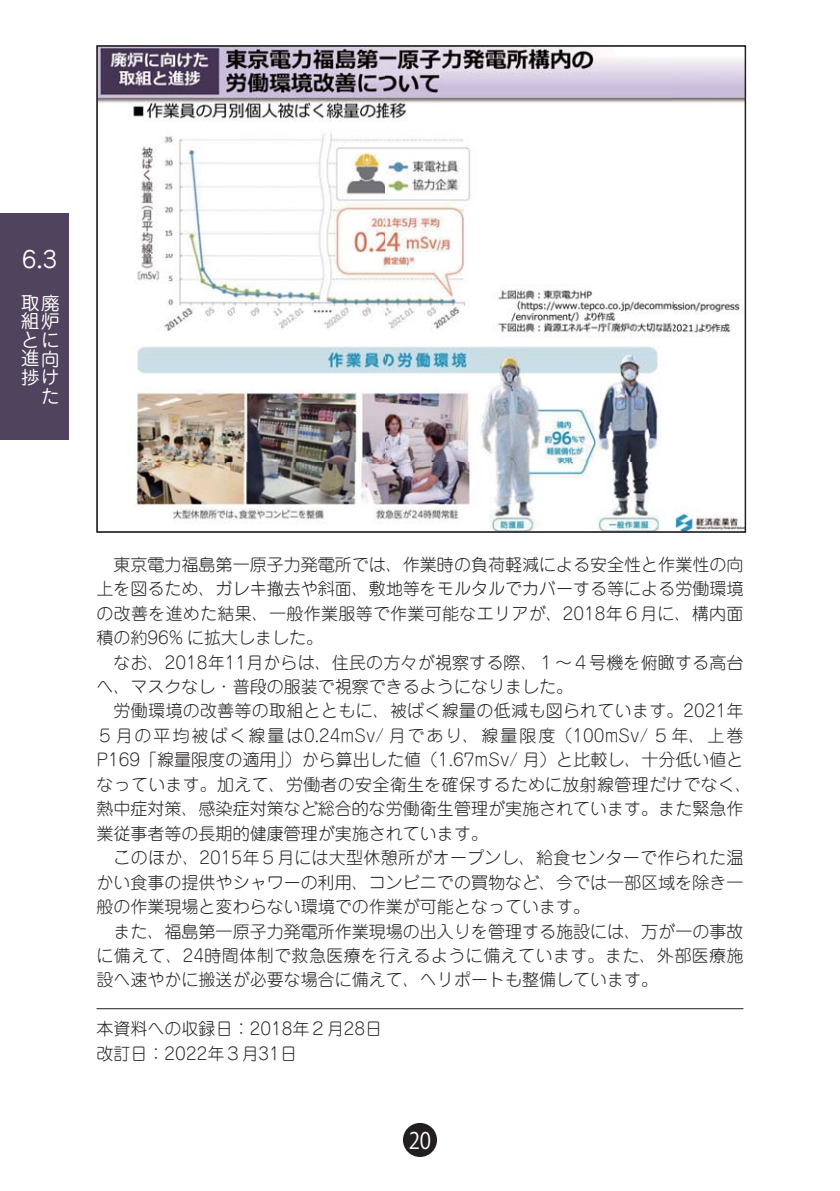
<style>
.page{position:relative;width:840px;height:1191px;background:#fff}
.page>*{position:absolute;margin:0;border:0;box-sizing:border-box;transform-origin:0 0}
.t1{font:22.6px "Jun 201 Pro Regular 83 pv RKSJ H";color:#fff}
.t2{font:22.6px "Koz Go Pr 6 N Regular 90 pv RKSJ H";color:#fff;scale:.9 1}
.t3{font:18.4px/18.6px "Jun 201 Pro Regular 83 pv RKSJ H";color:#fff;text-align:right}
.t4{font:17px/24.4px "Jun 101 Pro Light 90 pv RKSJ H";color:#231f20}
</style>
<div class="page">
<div style="left:403px;top:1123px;width:34px;height:34px;background:#231f20;border-radius:50%"></div>
<div style="left:0;top:213px;width:68px;height:227px;background:#50435e"></div>
<hr style="left:96px;top:1008px;width:647px;height:1px;background:#231f20">
<img style="left:98px;top:47px;width:645px;height:483px">
<h1 class="t1" style="left:22px;top:251px;width:36px">6.3</h1>
<p class="t3" style="left:21px;top:296px;width:39px">取廃組炉とに進向捗けた</p>
<p class="t4" style="left:96px;top:554px;width:656px">　東京電力福島第一原子力発電所では、作業時の負荷軽減による安全性と作業性の向上を図るため、ガレキ撤去や斜面、敷地等をモルタルでカバーする等による労働環境の改善を進めた結果、一般作業服等で作業可能なエリアが、2018年６月に、構内面積の約96% に拡大しました。<br>　なお、2018年11月からは、住民の方々が視察する際、１～４号機を俯瞰する高台へ、マスクなし・普段の服装で視察できるようになりました。<br>　労働環境の改善等の取組とともに、被ばく線量の低減も図られています。2021年５月の平均被ばく線量は0.24mSv/ 月であり、線量限度（100mSv/ ５年、上巻P169「線量限度の適用」）から算出した値（1.67mSv/ 月）と比較し、十分低い値となっています。加えて、労働者の安全衛生を確保するために放射線管理だけでなく、熱中症対策、感染症対策など総合的な労働衛生管理が実施されています。また緊急作業従事者等の長期的健康管理が実施されています。<br>　このほか、2015年５月には大型休憩所がオープンし、給食センターで作られた温かい食事の提供やシャワーの利用、コンビニでの買物など、今では一部区域を除き一般の作業現場と変わらない環境での作業が可能となっています。<br>　また、福島第一原子力発電所作業現場の出入りを管理する施設には、万が一の事故に備えて、24時間体制で救急医療を行えるように備えています。また、外部医療施設へ速やかに搬送が必要な場合に備えて、ヘリポートも整備しています。</p>
<p class="t4" style="left:96px;top:1019px;width:287px">本資料への収録日：2018年２月28日改訂日：2022年３月31日</p>
<h1 class="t2" style="left:408px;top:1131px;width:26px">20</h1>
</div>
